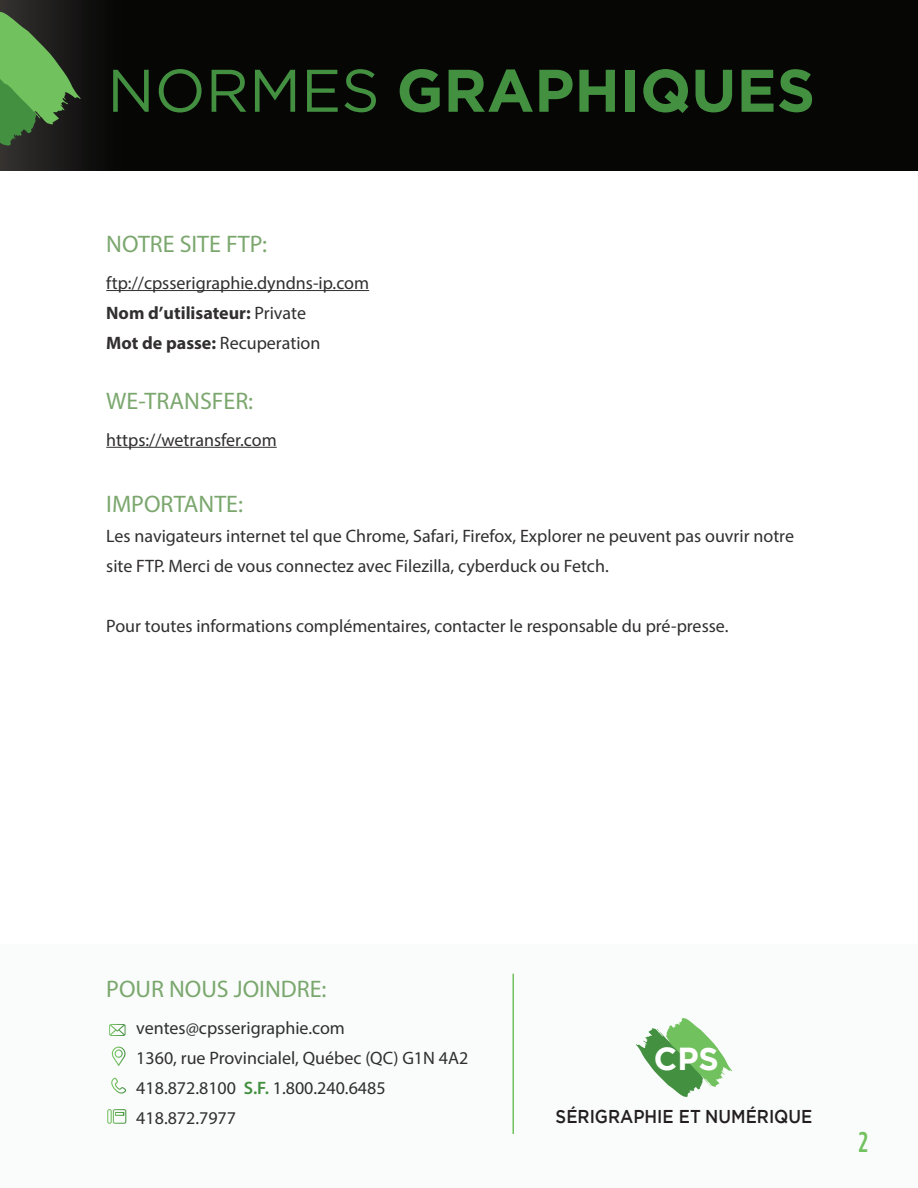
<style>
.page{position:relative;width:918px;height:1188px;background:#fff}
.page>*{position:absolute;margin:0;border:0;box-sizing:border-box;transform-origin:0 0}
.t1{font:700 60px "Gotham";color:#439041}
.t2{font:700 31.8px "Gotham";color:#fff}
.t3{font:500 28.5px "Gotham Condensed";color:#72c15f}
.Green_Quote{font:24px "Myriad Pro";color:#7ba76e}
.Texte_courant{font:24px "Myriad Pro";color:#7ba76e}
.t4{font:500 18.6px "Gotham";color:#231f20;scale:.9 1}
.Texte_courant-2{font:18px/30px "Myriad Pro";color:#312f30}
.Texte_courant-3{font:700 18px "Myriad Pro";color:#312f30}
.s1{font-weight:400}
.s2{font-weight:700}
.s3{font-weight:600;color:#439041}
</style>
<div class="page">
<div style="left:0;top:944px;width:918px;height:244px;background:#f9fcfa"></div>
<div style="left:0;top:0;width:918px;height:170px;background:#060605"></div>
<svg style="left:0;top:10px;width:81px;height:138px;background:#446d3b"></svg>
<svg style="left:636px;top:1018px;width:96px;height:79px"></svg>
<svg style="left:109px;top:1024px;width:17px;height:12px"></svg>
<svg style="left:107px;top:1109px;width:19px;height:15px"></svg>
<svg style="left:112px;top:1047px;width:14px;height:19px"></svg>
<svg style="left:111px;top:1078px;width:15px;height:16px"></svg>
<hr style="left:512px;top:974px;width:2px;height:160px;background:#72c15f">
<hr style="left:106px;top:290px;width:263px;height:1px;background:#312f30">
<hr style="left:106px;top:447px;width:171px;height:1px;background:#312f30">
<h1 class="t1" style="left:107px;top:51px;width:709px"><span class="s1">NORMES</span> GRAPHIQUES</h1>
<p class="Green_Quote" style="left:106px;top:229px;width:162px">NOTRE SITE FTP:</p>
<p class="Texte_courant-2" style="left:106px;top:267px;width:264px">ftp://cpsserigraphie.dyndns-ip.com</p>
<p class="Texte_courant-3" style="left:106px;top:301px;width:201px">Nom d’utilisateur: <span class="s1">Private</span></p>
<p class="Texte_courant-2" style="left:106px;top:327px;width:216px"><span class="s2">Mot de passe:</span> Recuperation</p>
<p class="Green_Quote" style="left:106px;top:386px;width:148px">WE-TRANSFER:</p>
<p class="Texte_courant-2" style="left:106px;top:424px;width:172px">https://wetransfer.com</p>
<p class="Texte_courant" style="left:106px;top:489px;width:138px">IMPORTANTE:</p>
<p class="Texte_courant-2" style="left:106px;top:520px;width:689px">Les navigateurs internet tel que Chrome, Safari, Firefox, Explorer ne peuvent pas ouvrir notre site FTP. Merci de vous connectez avec Filezilla, cyberduck ou Fetch.</p>
<p class="Texte_courant-2" style="left:106px;top:610px;width:624px">Pour toutes informations complémentaires, contacter le responsable du pré-presse.</p>
<h3 class="Green_Quote" style="left:106px;top:974px;width:222px">POUR NOUS JOINDRE:</h3>
<p class="Texte_courant-2" style="left:136px;top:1012px;width:334px">ventes@cpsserigraphie.com<br>1360, rue Provincialel, Québec (QC) G1N 4A2<br>418.872.8100 <span class="s3">S.F.</span> 1.800.240.6485<br>418.872.7977</p>
<h2 class="t2" style="left:654px;top:1038px;width:67px">CPS</h2>
<p class="t4" style="left:556px;top:1105px;width:287px">SÉRIGRAPHIE ET NUMÉRIQUE</p>
<h3 class="t3" style="left:858px;top:1126px;width:11px">2</h3>
</div>
